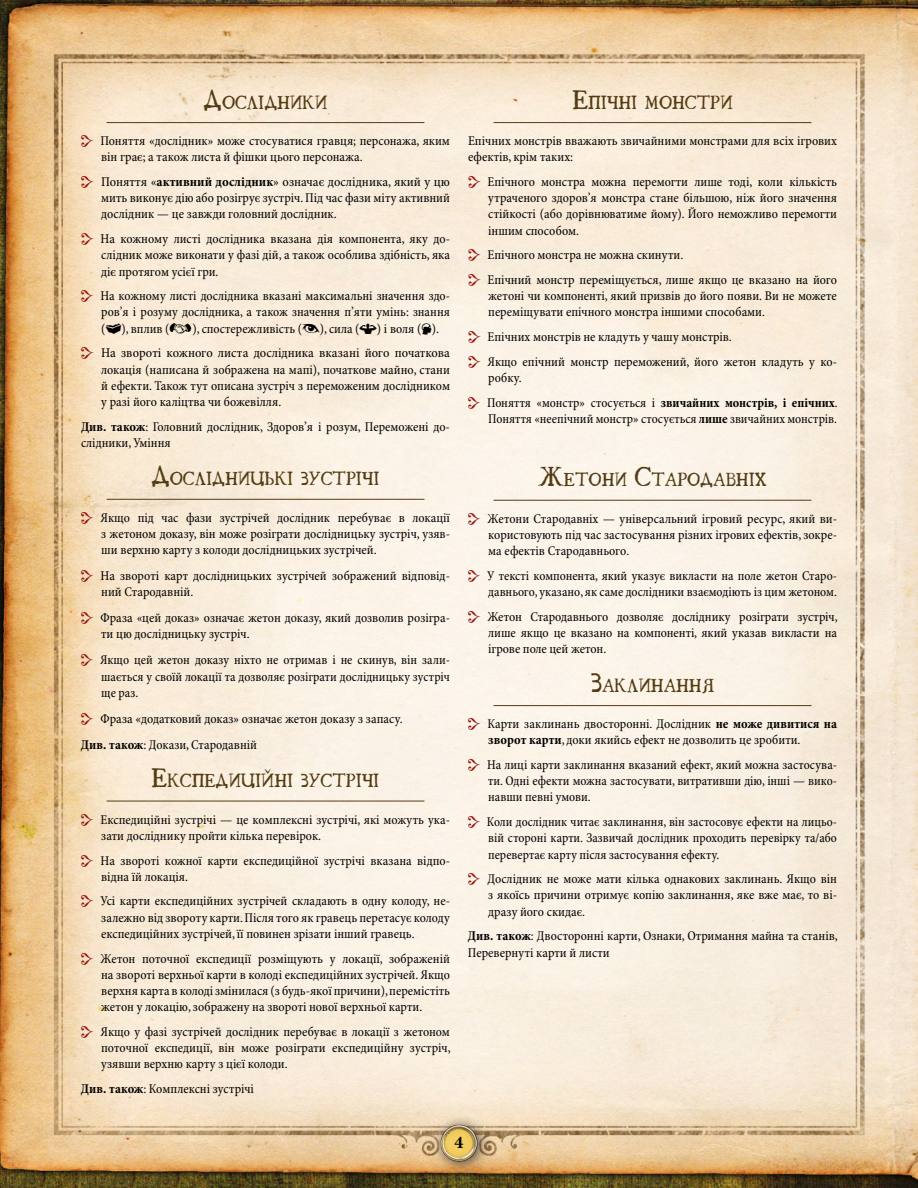
<style>
.page{position:relative;width:918px;height:1188px;background:#fff}
.page>*{position:absolute;margin:0;border:0;box-sizing:border-box;transform-origin:0 0}
.t1{font:16.8px "Ugly Qua";color:#533c13}
.t2{font:700 16.5px "Baskerville Cyr LT Std";color:#000}
.t3{font:condensed 13.5px/16.2px "Minion Pro";color:#000}
.s1{font-size:24px}
.s2{font-weight:700}
</style>
<div class="page">
<img style="left:0;top:0;width:918px;height:1188px">
<div style="left:430px;top:1114px;width:62px;height:61px;background:#000;opacity:.75"></div>
<img style="left:438px;top:1122px;width:42px;height:41px">
<hr style="left:107px;top:122px;width:317px;height:1px;background:#533c13">
<hr style="left:107px;top:499px;width:317px;height:1px;background:#533c13">
<hr style="left:107px;top:801px;width:317px;height:1px;background:#533c13">
<hr style="left:494px;top:122px;width:317px;height:1px;background:#533c13">
<hr style="left:494px;top:500px;width:317px;height:1px;background:#533c13">
<hr style="left:494px;top:705px;width:317px;height:1px;background:#533c13">
<svg style="left:81px;top:135px;width:12px;height:12px"></svg>
<svg style="left:81px;top:176px;width:13px;height:12px"></svg>
<svg style="left:81px;top:233px;width:12px;height:12px"></svg>
<svg style="left:81px;top:290px;width:12px;height:12px"></svg>
<svg style="left:106px;top:323px;width:15px;height:11px"></svg>
<svg style="left:170px;top:323px;width:21px;height:10px"></svg>
<svg style="left:303px;top:323px;width:17px;height:9px"></svg>
<svg style="left:360px;top:323px;width:17px;height:11px"></svg>
<svg style="left:422px;top:323px;width:9px;height:11px"></svg>
<svg style="left:81px;top:347px;width:13px;height:12px"></svg>
<svg style="left:81px;top:512px;width:12px;height:12px"></svg>
<svg style="left:81px;top:570px;width:12px;height:12px"></svg>
<svg style="left:81px;top:612px;width:12px;height:12px"></svg>
<svg style="left:81px;top:654px;width:12px;height:12px"></svg>
<svg style="left:81px;top:713px;width:12px;height:12px"></svg>
<svg style="left:81px;top:813px;width:12px;height:12px"></svg>
<svg style="left:81px;top:854px;width:12px;height:12px"></svg>
<svg style="left:81px;top:895px;width:12px;height:12px"></svg>
<svg style="left:81px;top:952px;width:12px;height:12px"></svg>
<svg style="left:81px;top:1026px;width:12px;height:12px"></svg>
<svg style="left:468px;top:176px;width:12px;height:12px"></svg>
<svg style="left:468px;top:249px;width:12px;height:12px"></svg>
<svg style="left:468px;top:274px;width:12px;height:12px"></svg>
<svg style="left:468px;top:331px;width:12px;height:12px"></svg>
<svg style="left:468px;top:356px;width:12px;height:12px"></svg>
<svg style="left:468px;top:397px;width:12px;height:12px"></svg>
<svg style="left:468px;top:513px;width:12px;height:12px"></svg>
<svg style="left:468px;top:570px;width:12px;height:12px"></svg>
<svg style="left:468px;top:611px;width:12px;height:12px"></svg>
<svg style="left:468px;top:718px;width:12px;height:12px"></svg>
<svg style="left:468px;top:759px;width:12px;height:12px"></svg>
<svg style="left:468px;top:816px;width:12px;height:12px"></svg>
<svg style="left:468px;top:873px;width:12px;height:12px"></svg>
<p class="t1" style="left:204px;top:89px;width:125px"><span class="s1">Д</span>ослідники</p>
<p class="t3" style="left:101px;top:133px;width:351px">Поняття «дослідник» може стосуватися гравця; персонажа, яким він грає; а також листа й фішки цього персонажа.</p>
<p class="t3" style="left:101px;top:174px;width:350px;text-align:justify">Поняття «<span class="s2">активний дослідник</span>» означає дослідника, який у цю мить виконує дію або розігрує зустріч. Під час фази міту активний дослідник — це завжди головний дослідник.</p>
<p class="t3" style="left:101px;top:231px;width:351px;text-align:justify">На кожному листі дослідника вказана дія компонента, яку до&shy;слідник може виконати у фазі дій, а також особлива здібність, яка діє протягом усієї гри.</p>
<p class="t3" style="left:100px;top:288px;width:351px;text-align:justify">На кожному листі дослідника вказані максимальні значення здо&shy;ров’я і розуму дослідника, а також значення п’яти умінь: знання ( ), вплив (</p>
<p class="t3" style="left:101px;top:317px;width:350px;line-height:24.8px;text-indent:276px">) і воля ( ).<br>На звороті кожного листа дослідника вказані його початкова</p>
<p class="t3" style="left:101px;top:362px;width:350px;text-align:justify">локація (написана й зображена на мапі), початкове майно, стани й ефекти. Також тут описана зустріч з переможеним дослідником у разі його каліцтва чи божевілля.</p>
<p class="t3" style="left:81px;top:419px;width:370px"><span class="s2">Див. також</span>: Головний дослідник, Здоров’я і розум, Переможені до&shy;слідники, Уміння</p>
<p class="t1" style="left:151px;top:466px;width:230px"><span class="s1">Д</span>ослідницькі зустрічі</p>
<p class="t3" style="left:101px;top:510px;width:351px;text-align:justify">Якщо під час фази зустрічей дослідник перебуває в локації з жетоном доказу, він може розіграти дослідницьку зустріч, узяв&shy;ши верхню карту з колоди дослідницьких зустрічей.</p>
<p class="t3" style="left:101px;top:568px;width:351px">На звороті карт дослідницьких зустрічей зображений відповід&shy;ний Стародавній.</p>
<p class="t3" style="left:101px;top:610px;width:351px">Фраза «цей доказ» означає жетон доказу, який дозволив розігра&shy;ти цю дослідницьку зустріч.</p>
<p class="t3" style="left:100px;top:653px;width:351px;text-align:justify">Якщо цей жетон доказу ніхто не отримав і не скинув, він зали&shy;шається у своїй локації та дозволяє розіграти дослідницьку зустріч ще раз.</p>
<p class="t3" style="left:81px;top:706px;width:323px;line-height:26px;text-indent:20px">Фраза «додатковий доказ» означає жетон доказу з запасу.<br><span class="s2">Див. також</span>: Докази, Стародавній</p>
<p class="t1" style="left:152px;top:768px;width:229px"><span class="s1">Е</span>кспедиційні зустрічі</p>
<p class="t3" style="left:101px;top:812px;width:351px">Експедиційні зустрічі — це комплексні зустрічі, які можуть ука&shy;зати досліднику пройти кілька перевірок.</p>
<p class="t3" style="left:101px;top:853px;width:351px">На звороті кожної карти експедиційної зустрічі вказана відпо&shy;відна їй локація.</p>
<p class="t3" style="left:101px;top:894px;width:351px;text-align:justify">Усі карти експедиційних зустрічей складають в одну колоду, не&shy;залежно від звороту карти. Після того як гравець перетасує колоду експедиційних зустрічей, її повинен зрізати інший гравець.</p>
<p class="t3" style="left:101px;top:951px;width:351px;text-align:justify">Жетон поточної експедиції розміщують у локації, зображеній на звороті верхньої карти в колоді експедиційних зустрічей. Якщо верхня карта в колоді змінилася (з будь-якої причини), перемістіть жетон у локацію, зображену на звороті нової верхньої карти.</p>
<p class="t3" style="left:101px;top:1024px;width:352px;text-align:justify">Якщо у фазі зустрічей дослідник перебуває в локації з жетоном поточної експедиції, він може розіграти експедиційну зустріч, узявши верхню карту з цієї колоди.</p>
<p class="t3" style="left:81px;top:1081px;width:174px"><span class="s2">Див. також</span>: Комплексні зустрічі</p>
<p class="t3" style="left:193px;top:321px;width:111px">), спостережливість (</p>
<p class="t3" style="left:320px;top:321px;width:41px">), сила (</p>
<p class="t1" style="left:572px;top:89px;width:162px"><span class="s1">Е</span>пічні монстри</p>
<p class="t3" style="left:468px;top:133px;width:371px">Епічних монстрів вважають звичайними монстрами для всіх ігрових ефектів, крім таких:</p>
<p class="t3" style="left:488px;top:174px;width:351px;text-align:justify">Епічного монстра можна перемогти лише тоді, коли кількість утраченого здоров’я монстра стане більшою, ніж його значення стійкості (або дорівнюватиме йому). Його неможливо перемогти іншим способом.</p>
<p class="t3" style="left:488px;top:243px;width:351px;line-height:24.8px">Епічного монстра не можна скинути.<br>Епічний монстр переміщується, лише якщо це вказано на його</p>
<p class="t3" style="left:488px;top:288px;width:350px">жетоні чи компоненті, який призвів до його появи. Ви не можете переміщувати епічного монстра іншими способами.</p>
<p class="t3" style="left:488px;top:325px;width:351px;line-height:24.8px">Епічних монстрів не кладуть у чашу монстрів.<br>Якщо епічний монстр переможений, його жетон кладуть у ко-</p>
<p class="t3" style="left:487px;top:366px;width:352px;line-height:24.8px">робку.<br>Поняття «монстр» стосується і <span class="s2">звичайних монстрів, і епічних</span>.</p>
<p class="t3" style="left:488px;top:411px;width:350px">Поняття «неепічний монстр» стосується <span class="s2">лише</span> звичайних монстрів.</p>
<p class="t1" style="left:538px;top:467px;width:230px"><span class="s1">Ж</span>етони <span class="s1">С</span>тародавніх</p>
<p class="t3" style="left:488px;top:511px;width:351px;text-align:justify">Жетони Стародавніх — універсальний ігровий ресурс, який ви&shy;користовують під час застосування різних ігрових ефектів, зокре&shy;ма ефектів Стародавнього.</p>
<p class="t3" style="left:487px;top:568px;width:351px">У тексті компонента, який указує викласти на поле жетон Старо&shy;давнього, указано, як саме дослідники взаємодіють із цим жетоном.</p>
<p class="t3" style="left:487px;top:609px;width:352px;text-align:justify">Жетон Стародавнього дозволяє досліднику розіграти зустріч, лише якщо це вказано на компоненті, який указав викласти на ігрове поле цей жетон.</p>
<p class="t1" style="left:591px;top:672px;width:124px"><span class="s1">З</span>аклинання</p>
<p class="t3" style="left:488px;top:716px;width:351px">Карти заклинань двосторонні. Дослідник <span class="s2">не може дивитися на зворот карти</span>, доки якийсь ефект не дозволить це зробити.</p>
<p class="t3" style="left:487px;top:757px;width:351px;text-align:justify">На лиці карти заклинання вказаний ефект, який можна застосува&shy;ти. Одні ефекти можна застосувати, витративши дію, інші — вико&shy;навши певні умови.</p>
<p class="t3" style="left:487px;top:814px;width:352px;text-align:justify">Коли дослідник читає заклинання, він застосовує ефекти на лицьо&shy;вій стороні карти. Зазвичай дослідник проходить перевірку та/або перевертає карту після застосування ефекту.</p>
<p class="t3" style="left:488px;top:871px;width:351px;text-align:justify">Дослідник не може мати кілька однакових заклинань. Якщо він з якоїсь причини отримує копію заклинання, яке вже має, то ві&shy;дразу його скидає.</p>
<p class="t3" style="left:468px;top:929px;width:371px"><span class="s2">Див. також</span>: Двосторонні карти, Ознаки, Отримання майна та станів,<br>Перевернуті карти й листи</p>
<p class="t2" style="left:454px;top:1133px;width:11px">4</p>
</div>
